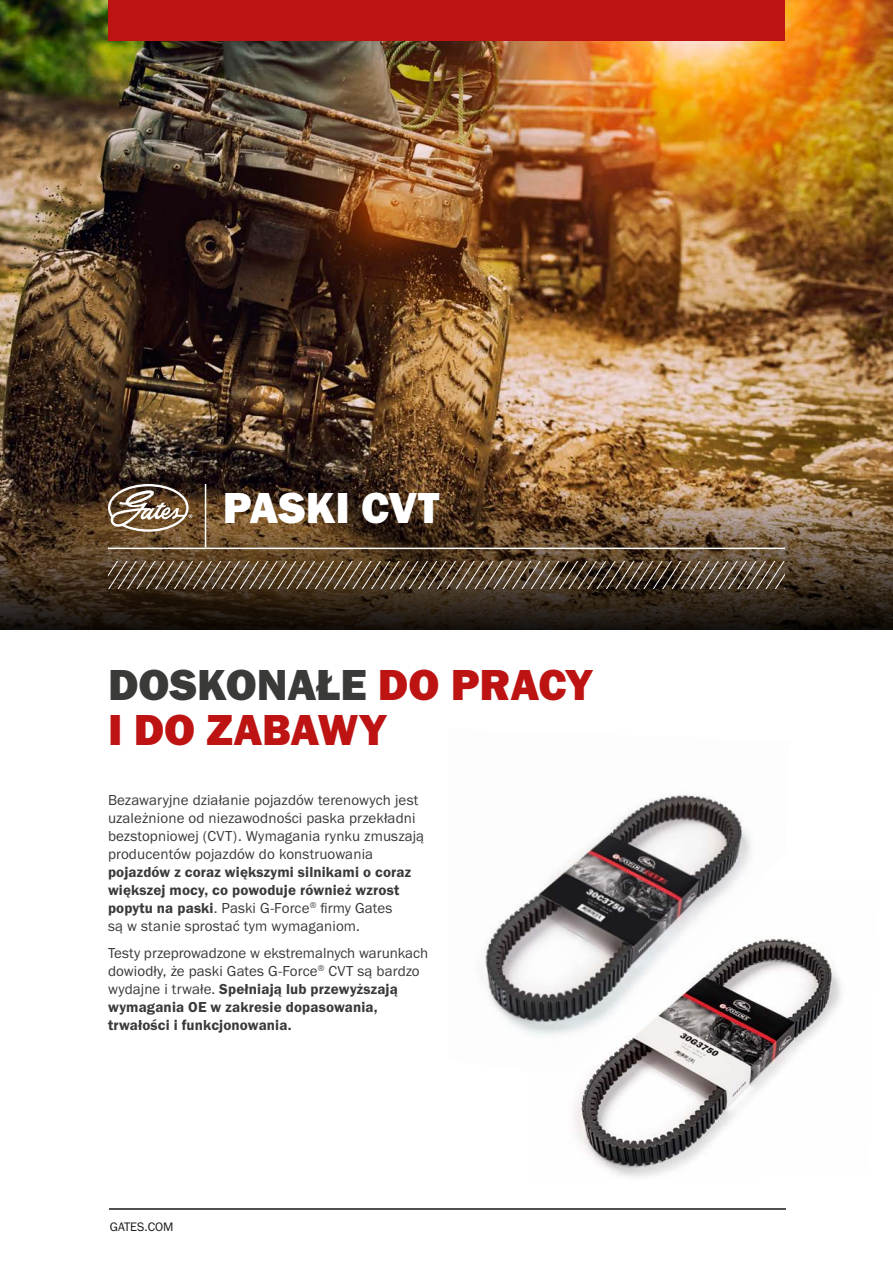
<style>
.page{position:relative;width:893px;height:1263px;background:#fff}
.page>*{position:absolute;margin:0;border:0;box-sizing:border-box;transform-origin:0 0}
.COVER_-_Title{font:45px/45px "Franklin Gothic URW Hea";color:#bd1312}
.HEADER_-_Title{font:45px "Franklin Gothic URW Hea";color:#fff}
.BODY_-_Copy{font:15px/18px "Franklin Gothic URW Boo";letter-spacing:.01em;color:#3a3a39}
.BODY_-_Footer{font:12.75px "Franklin Gothic URW Boo";color:#181716}
.s1{color:#3a3a39}
.s2{font-family:"Franklin Gothic URW Dem"}
</style>
<div class="page">
<img style="left:0;top:0;width:893px;height:484px">
<hr style="left:109px;top:1208px;width:677px;height:2px;background:#181716">
<svg style="left:0;top:484px;width:893px;height:145px;background:#4e3a25"></svg>
<img style="left:574px;top:937px;width:268px;height:240px">
<img style="left:483px;top:794px;width:306px;height:282px">
<hr style="left:205px;top:484px;width:1px;height:64px;background:#fff">
<hr style="left:108px;top:548px;width:98px;height:1px;background:#fff">
<hr style="left:206px;top:548px;width:579px;height:1px;background:#fff">
<svg style="left:108px;top:484px;width:85px;height:48px"></svg>
<svg style="left:108px;top:562px;width:677px;height:27px;background:#5f4f3c"></svg>
<div style="left:108px;top:0;width:677px;height:40px;background:#bd1312"></div>
<p class="HEADER_-_Title" style="left:223px;top:479px;width:218px">PASKI CVT</p>
<p class="COVER_-_Title" style="left:108px;top:661px;width:486px"><span class="s1">DOSKONAŁE</span> DO PRACY<br>I DO ZABAWY</p>
<p class="BODY_-_Copy" style="left:108px;top:791px;width:318px">Bezawaryjne działanie pojazdów terenowych jest uzależnione od niezawodności paska przekładni bezstopniowej (CVT). Wymagania rynku zmuszają producentów pojazdów do konstruowania <span class="s2">pojazdów z coraz większymi silnikami o coraz większej mocy, co powoduje również wzrost popytu na paski</span>. Paski G-Force<sup>®</sup> firmy Gates<br>są w stanie sprostać tym wymaganiom.</p>
<p class="BODY_-_Copy" style="left:108px;top:944px;width:322px">Testy przeprowadzone w ekstremalnych warunkach dowiodły, że paski Gates G-Force<sup>®</sup> CVT są bardzo wydajne i trwałe. <span class="s2">Spełniają lub przewyższają wymagania OE w zakresie dopasowania, trwałości i funkcjonowania.</span></p>
<p class="BODY_-_Footer" style="left:110px;top:1219px;width:65px">GATES.COM</p>
</div>
